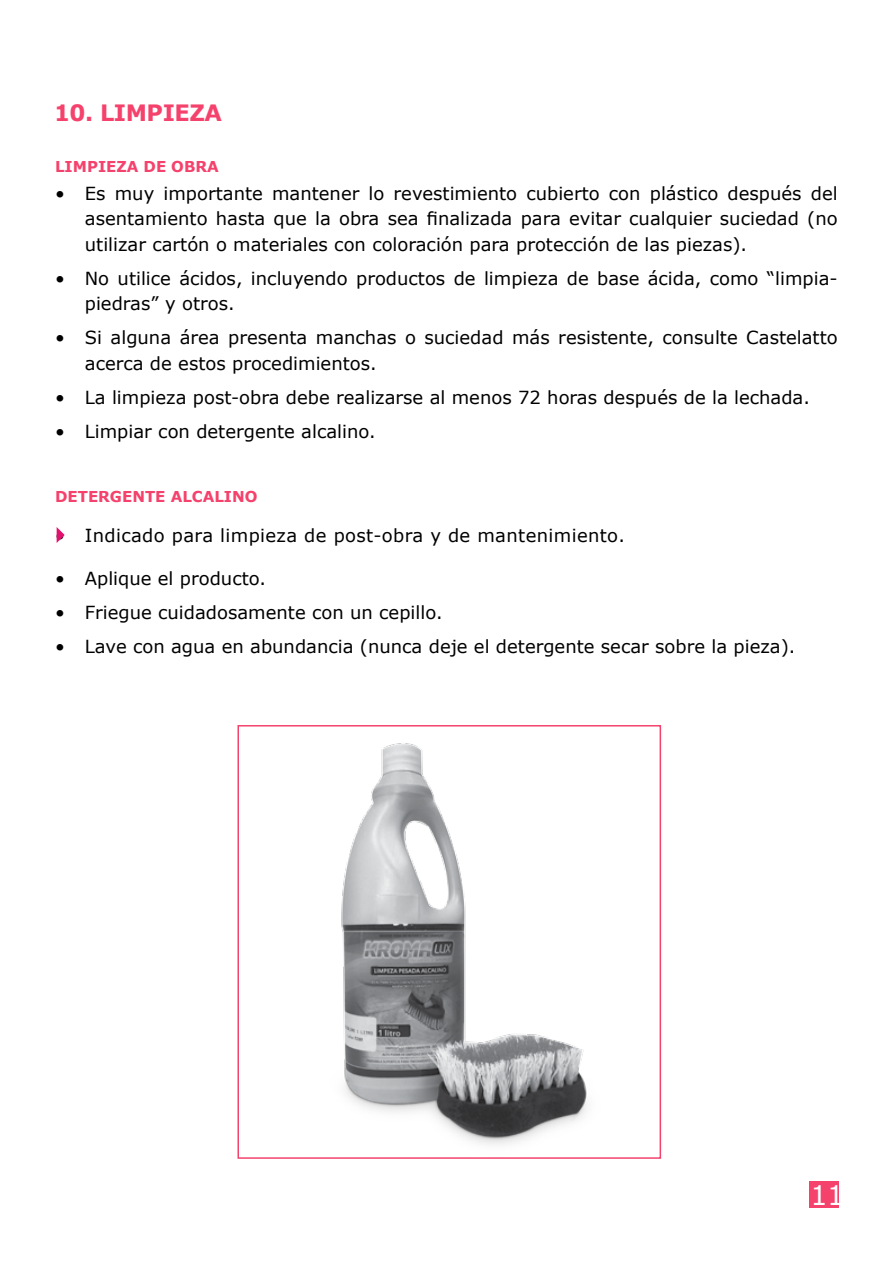
<style>
.page{position:relative;width:893px;height:1263px;background:#fff}
.page>*{position:absolute;margin:0;border:0;box-sizing:border-box;transform-origin:0 0}
.t1{font:27px "Verdana";color:#fff}
.t2{font:700 22.5px "Verdana";letter-spacing:-.02em;color:#f5426c}
.t3{font:18px/25.5px "Verdana";color:#000}
.t4{font:18px "Verdana";letter-spacing:.02em;color:#000}
.t5{font:700 15px "Verdana";color:#f5426c}
</style>
<div class="page">
<div style="left:809px;top:1181px;width:30px;height:27px;background:#f5426c"></div>
<img style="left:237px;top:725px;width:370px;height:433px">
<svg style="left:57px;top:527px;width:8px;height:16px"></svg>
<p class="t2" style="left:54px;top:97px;width:153px">10. LIM PIEZA</p>
<p class="t5" style="left:55px;top:155px;width:165px">LIM PIEZA DE OBRA</p>
<p class="t3" style="left:85px;top:180px;width:754px;text-align:justify;text-indent:-30px">• Es muy importante mantener lo revestimiento cubierto con plástico después del asentamiento hasta que la obra sea finalizada para evitar cualquier suciedad (no utilizar cartón o materiales con coloración para protección de las piezas).</p>
<p class="t3" style="left:85px;top:265px;width:754px;text-indent:-30px">• No utilice ácidos, incluyendo productos de limpieza de base ácida, como “limpia&shy;piedras” y otros.</p>
<p class="t3" style="left:85px;top:325px;width:754px;text-indent:-30px">• Si alguna área presenta manchas o suciedad más resistente, consulte Castelatto acerca de estos procedimientos.</p>
<p class="t3" style="left:55px;top:384px;width:756px">• La limpieza post-obra debe realizarse al menos 72 horas después de la lechada.</p>
<p class="t3" style="left:55px;top:418px;width:322px">• Limpiar con detergente alcalino.</p>
<p class="t5" style="left:55px;top:486px;width:204px">DETERGENTE ALCALINO</p>
<p class="t4" style="left:55px;top:523px;width:571px">• Indicado para limpieza de post-obra y de mantenimiento.</p>
<p class="t3" style="left:55px;top:565px;width:213px">• Aplique el producto.</p>
<p class="t3" style="left:55px;top:599px;width:389px">• Friegue cuidadosamente con un cepillo.</p>
<p class="t3" style="left:55px;top:633px;width:742px">• Lave con agua en abundancia (nunca deje el detergente secar sobre la pieza).</p>
<h1 class="t1" style="left:810px;top:1177px;width:35px">11</h1>
</div>
